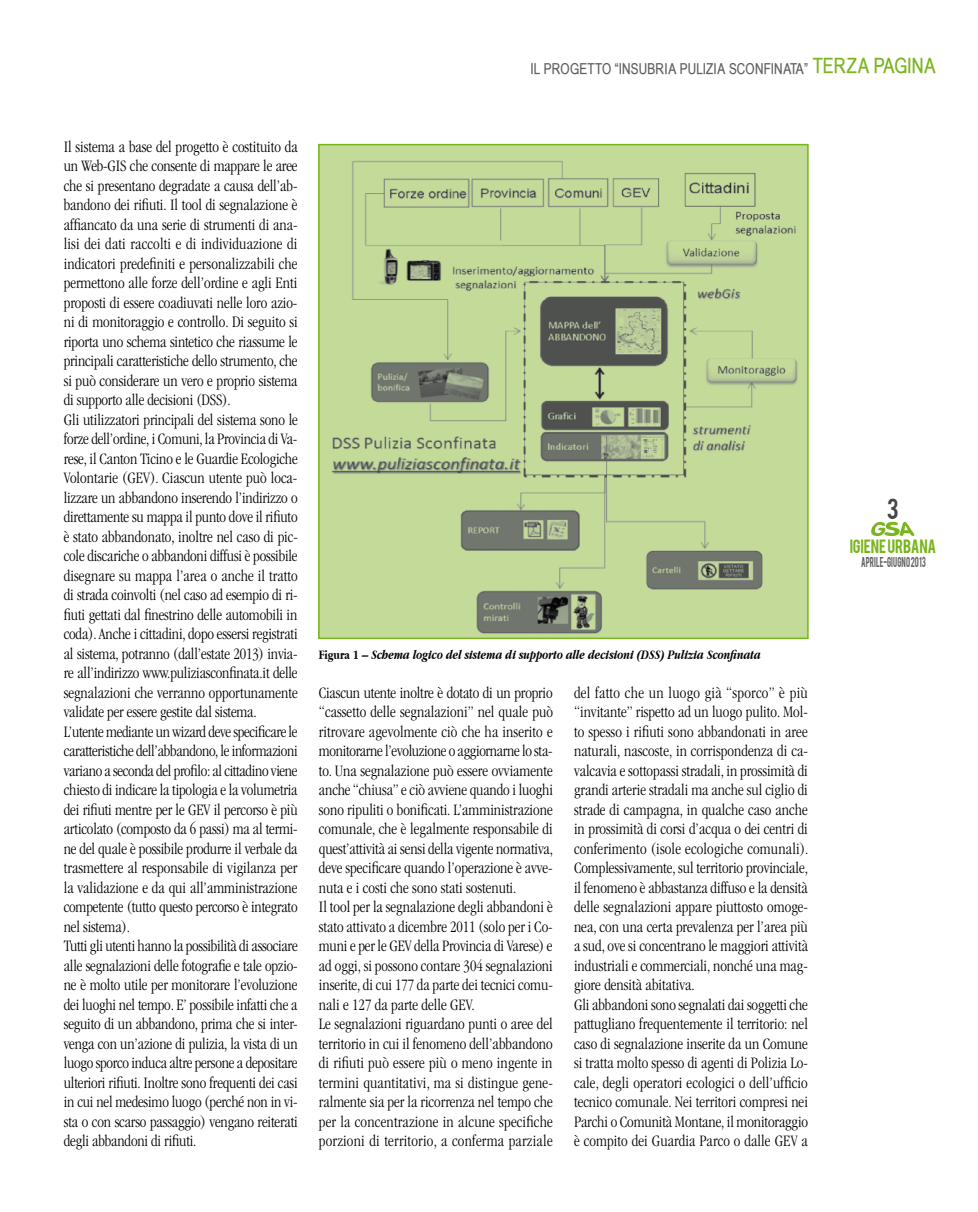
<style>
.page{position:relative;width:978px;height:1212px;background:#fff}
.page>*{position:absolute;margin:0;border:0;box-sizing:border-box;transform-origin:0 0}
.t1{font:22.5px "Bebas";color:#464648}
.t2{font:21px "Babel Sans";color:#7ab51d}
.t3{font:300 condensed 16.5px/19.5px "ITC Garamond Std";letter-spacing:-.005em;color:#000;scale:.95 1}
.t4{font:15.15px "Bebas";letter-spacing:-.015em;color:#7ab51d}
.t5{font:15px "Babel Sans";letter-spacing:.01em;color:#5f6062}
.t6{font:italic 700 13.5px "Apple Garamond";color:#000;scale:.95 1}
.t7{font:11.25px "Bebas";letter-spacing:.01em;color:#5f6062;scale:.7 1}
.s1{font-style:normal}
</style>
<div class="page">
<svg style="left:871px;top:521px;width:44px;height:16px"></svg>
<img style="left:321px;top:147px;width:485px;height:489px">
<div style="left:318px;top:144px;width:491px;height:495px;border:2px solid #7ab51d"></div>
<p class="t2" style="left:813px;top:54px;width:124px">TERZA PAGINA</p>
<p class="t5" style="left:530px;top:60px;width:49px">IL PROGETT</p>
<p class="t5" style="left:602px;top:60px;width:108px">O “INSUBRIA PULIZIA</p>
<p class="t5" style="left:729px;top:60px;width:50px">SCONFINATA</p>
<p class="t5" style="left:804px;top:60px;width:5px">”</p>
<p class="t3" style="left:64px;top:137px;width:248px">Il sistema a base del progetto è costituito da un Web-GIS che consente di mappare le aree che si presentano degradate a causa dell’ab&shy;bandono dei rifiuti. Il tool di segnalazione è affiancato da una serie di strumenti di ana&shy;lisi dei dati raccolti e di individuazione di indicatori predefiniti e personalizzabili che permettono alle forze dell’ordine e agli Enti proposti di essere coadiuvati nelle loro azio&shy;ni di monitoraggio e controllo. Di seguito si riporta uno schema sintetico che riassume le principali caratteristiche dello strumento, che si può considerare un vero e proprio sistema di supporto alle decisioni (DSS).<br>Gli utilizzatori principali del sistema sono le forze dell’ordine, i Comuni, la Provincia di Va&shy;rese, il Canton Ticino e le Guardie Ecologiche Volontarie (GEV). Ciascun utente può loca&shy;lizzare un abbandono inserendo l’indirizzo o direttamente su mappa il punto dove il rifiuto è stato abbandonato, inoltre nel caso di pic&shy;cole discariche o abbandoni diffusi è possibile disegnare su mappa l’area o anche il tratto di strada coinvolti (nel caso ad esempio di ri&shy;fiuti gettati dal finestrino delle automobili in coda). Anche i cittadini, dopo essersi registrati al sistema, potranno (dall’estate 2013) invia&shy;re all’indirizzo www.puliziasconfinata.it delle segnalazioni che verranno opportunamente validate per essere gestite dal sistema.<br>L’utente mediante un wizard deve specificare le caratteristiche dell’abbandono, le informazioni variano a seconda del profilo: al cittadino viene chiesto di indicare la tipologia e la volumetria dei rifiuti mentre per le GEV il percorso è più articolato (composto da 6 passi) ma al termi&shy;ne del quale è possibile produrre il verbale da trasmettere al responsabile di vigilanza per la validazione e da qui all’amministrazione competente (tutto questo percorso è integrato nel sistema).<br>Tutti gli utenti hanno la possibilità di associare alle segnalazioni delle fotografie e tale opzio&shy;ne è molto utile per monitorare l’evoluzione dei luoghi nel tempo. E’ possibile infatti che a seguito di un abbandono, prima che si inter&shy;venga con un’azione di pulizia, la vista di un luogo sporco induca altre persone a depositare ulteriori rifiuti. Inoltre sono frequenti dei casi in cui nel medesimo luogo (perché non in vi&shy;sta o con scarso passaggio) vengano reiterati degli abbandoni di rifiuti.</p>
<p class="t6" style="left:319px;top:646px;width:467px"><span class="s1">Figura 1</span> – Schema logico del sistema di supporto alle decisioni (DSS) Pulizia Sconfinata</p>
<p class="t3" style="left:319px;top:683px;width:248px">Ciascun utente inoltre è dotato di un proprio “cassetto delle segnalazioni” nel quale può ritrovare agevolmente ciò che ha inserito e monitorarne l’evoluzione o aggiornarne lo sta&shy;to. Una segnalazione può essere ovviamente anche “chiusa” e ciò avviene quando i luoghi sono ripuliti o bonificati. L’amministrazione comunale, che è legalmente responsabile di quest’attività ai sensi della vigente normativa, deve specificare quando l’operazione è avve&shy;nuta e i costi che sono stati sostenuti.<br>Il tool per la segnalazione degli abbandoni è stato attivato a dicembre 2011 (solo per i Co&shy;muni e per le GEV della Provincia di Varese) e ad oggi, si possono contare 304 segnalazioni inserite, di cui 177 da parte dei tecnici comu&shy;nali e 127 da parte delle GEV.<br>Le segnalazioni riguardano punti o aree del territorio in cui il fenomeno dell’abbandono di rifiuti può essere più o meno ingente in termini quantitativi, ma si distingue gene&shy;ralmente sia per la ricorrenza nel tempo che per la concentrazione in alcune specifiche porzioni di territorio, a conferma parziale</p>
<p class="t3" style="left:574px;top:683px;width:248px">del fatto che un luogo già “sporco” è più “invitante” rispetto ad un luogo pulito. Mol&shy;to spesso i rifiuti sono abbandonati in aree naturali, nascoste, in corrispondenza di ca&shy;valcavia e sottopassi stradali, in prossimità di grandi arterie stradali ma anche sul ciglio di strade di campagna, in qualche caso anche in prossimità di corsi d’acqua o dei centri di conferimento (isole ecologiche comunali).<br>Complessivamente, sul territorio provinciale, il fenomeno è abbastanza diffuso e la densità delle segnalazioni appare piuttosto omoge&shy;nea, con una certa prevalenza per l’area più a sud, ove si concentrano le maggiori attività industriali e commerciali, nonché una mag&shy;giore densità abitativa.<br>Gli abbandoni sono segnalati dai soggetti che pattugliano frequentemente il territorio: nel caso di segnalazione inserite da un Comune si tratta molto spesso di agenti di Polizia Lo&shy;cale, degli operatori ecologici o dell’ufficio tecnico comunale. Nei territori compresi nei Parchi o Comunità Montane, il monitoraggio è compito dei Guardia Parco o dalle GEV a</p>
<h1 class="t1" style="left:887px;top:492px;width:13px">3</h1>
<p class="t4" style="left:829px;top:535px;width:88px">IGIENE URBANA</p>
<p class="t4" style="left:850px;top:535px;width:88px">IGIENE URBANA</p>
<p class="t7" style="left:861px;top:553px;width:94px">APRILE-GIUGNO 2013</p>
</div>
